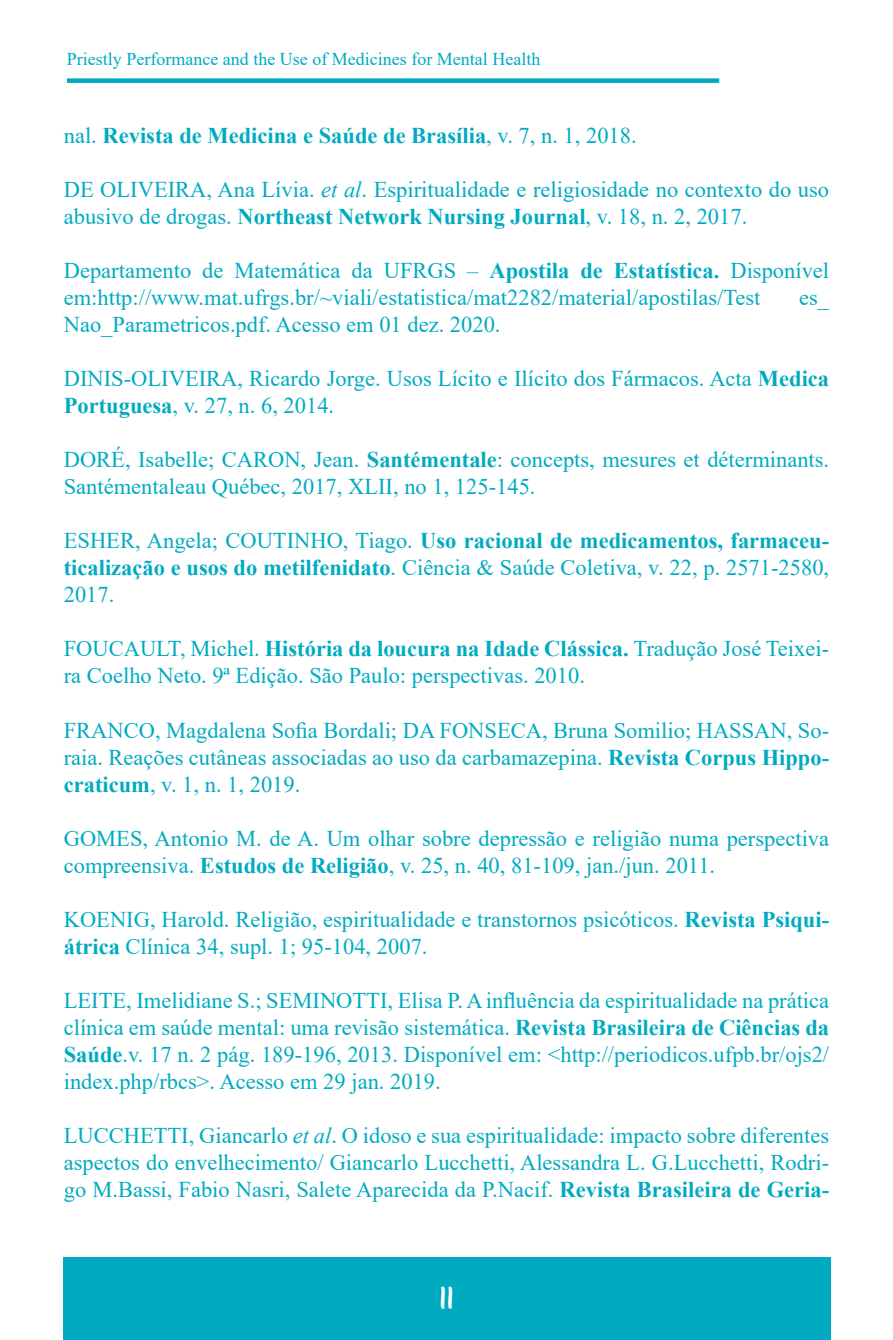
<style>
.page{position:relative;width:893px;height:1340px;background:#fff}
.page>*{position:absolute;margin:0;border:0;box-sizing:border-box;transform-origin:0 0}
.t1{font:36px "Trash Hand";color:#fff}
.t2{font:22.5px/27px "Times New Roman";color:#00abc1}
.t3{font:700 22.5px "Times New Roman";color:#00abc1}
.t4{font:18px "Times New Roman";color:#00aac1}
.s1{font-weight:400}
.s2{font-style:italic}
.s3{font-weight:700}
</style>
<div class="page">
<div style="left:63px;top:1256px;width:767px;height:83px;background:#00abc1"></div>
<div style="left:67px;top:78px;width:652px;height:5px;background:#00abc2"></div>
<p class="t4" style="left:67px;top:46px;width:475px">Priestly Performance and the Use of Medicines for Mental Health</p>
<p class="t3" style="left:64px;top:119px;width:574px"><span class="s1">nal.</span> Revista de Medicina e Saúde de Brasília<span class="s1">, v. 7, n. 1, 2018.</span></p>
<p class="t2" style="left:64px;top:175px;width:767px">DE OLIVEIRA, Ana Lívia. <span class="s2">et al</span>. Espiritualidade e religiosidade no contexto do uso abusivo de drogas. <span class="s3">Northeast Network Nursing Journal</span>, v. 18, n. 2, 2017.</p>
<p class="t2" style="left:64px;top:256px;width:767px">Departamento de Matemática da UFRGS – <span class="s3">Apostila de Estatística.</span> Disponível em:http://www.mat.ufrgs.br/~viali/estatistica/mat2282/material/apostilas/Test</p>
<p class="t2" style="left:799px;top:283px;width:31px">es_</p>
<p class="t2" style="left:64px;top:310px;width:438px">Nao_Parametricos.pdf. Acesso em 01 dez. 2020.</p>
<p class="t2" style="left:64px;top:364px;width:767px">DINIS-OLIVEIRA, Ricardo Jorge. Usos Lícito e Ilícito dos Fármacos. Acta <span class="s3">Medica<br>Portuguesa</span>, v. 27, n. 6, 2014.</p>
<p class="t2" style="left:64px;top:445px;width:767px">DORÉ, Isabelle; CARON, Jean. <span class="s3">Santémentale</span>: concepts, mesures et déterminants.<br>Santémentaleau Québec, 2017, XLII, no 1, 125-145.</p>
<p class="t2" style="left:64px;top:526px;width:767px;text-align:justify">ESHER, Angela; COUTINHO, Tiago. <span class="s3">Uso racional de medicamentos, farmaceu&shy;ticalização e usos do metilfenidato</span>. Ciência &amp; Saúde Coletiva, v. 22, p. 2571-2580, 2017.</p>
<p class="t2" style="left:64px;top:634px;width:767px">FOUCAULT, Michel. <span class="s3">História da loucura na Idade Clássica.</span> Tradução José Teixei&shy;ra Coelho Neto. 9ª Edição. São Paulo: perspectivas. 2010.</p>
<p class="t2" style="left:64px;top:715px;width:767px;text-align:justify">FRANCO, Magdalena Sofia Bordali; DA FONSECA, Bruna Somilio; HASSAN, So&shy;raia. Reações cutâneas associadas ao uso da carbamazepina. <span class="s3">Revista Corpus Hippo&shy;craticum</span>, v. 1, n. 1, 2019.</p>
<p class="t2" style="left:64px;top:823px;width:767px">GOMES, Antonio M. de A. Um olhar sobre depressão e religião numa perspectiva compreensiva. <span class="s3">Estudos de Religião</span>, v. 25, n. 40, 81-109, jan./jun. 2011.</p>
<p class="t2" style="left:64px;top:904px;width:767px">KOENIG, Harold. Religião, espiritualidade e transtornos psicóticos. <span class="s3">Revista Psiqui&shy;átrica</span> Clínica 34, supl. 1; 95-104, 2007.</p>
<p class="t2" style="left:64px;top:985px;width:767px;text-align:justify">LEITE, Imelidiane S.; SEMINOTTI, Elisa P. A influência da espiritualidade na prática clínica em saúde mental: uma revisão sistemática. <span class="s3">Revista Brasileira de Ciências da Saúde</span>.v. 17 n. 2 pág. 189-196, 2013. Disponível em: &lt;http://periodicos.ufpb.br/ojs2/ index.php/rbcs&gt;. Acesso em 29 jan. 2019.</p>
<p class="t2" style="left:64px;top:1120px;width:767px;text-align:justify">LUCCHETTI, Giancarlo <span class="s2">et al</span>. O idoso e sua espiritualidade: impacto sobre diferentes aspectos do envelhecimento/ Giancarlo Lucchetti, Alessandra L. G.Lucchetti, Rodri&shy;go M.Bassi, Fabio Nasri, Salete Aparecida da P.Nacif. <span class="s3">Revista Brasileira de Geria-</span></p>
<h1 class="t1" style="left:439px;top:1279px;width:16px">11</h1>
</div>
